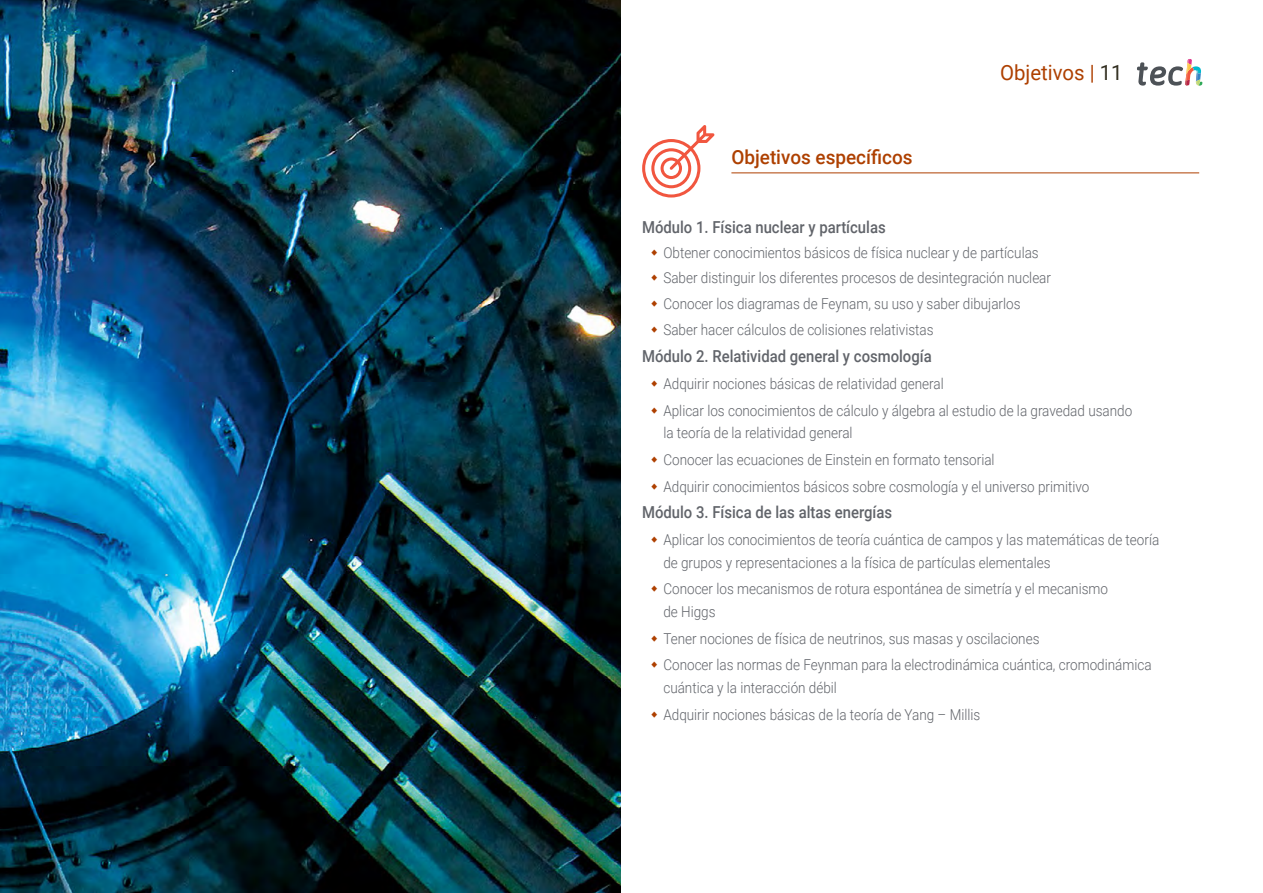
<style>
.page{position:relative;width:1263px;height:893px;background:#fff}
.page>*{position:absolute;margin:0;border:0;box-sizing:border-box;transform-origin:0 0}
.t1{font:21px "Roboto";color:#ae4000}
.t2{font:500 19.5px "Roboto";color:#ae4000}
.t3{font:500 16.5px "Roboto";color:#61646a;scale:.9 1}
.t4{font:300 15px/26.7px "Roboto";color:#61646a;scale:.9 1}
.s1{color:#312e20}
</style>
<div class="page">
<hr style="left:731px;top:172px;width:468px;height:1px;background:#ae4000">
<svg style="left:642px;top:125px;width:72px;height:73px"></svg>
<img style="left:0;top:0;width:621px;height:893px">
<svg style="left:1137px;top:59px;width:65px;height:27px"></svg>
<h2 class="t2" style="left:731px;top:144px;width:183px">Objetivos específicos</h2>
<h1 class="t1" style="left:1000px;top:57px;width:124px">Objetivos | <span class="s1">11</span></h1>
<p class="t3" style="left:642px;top:215px;width:272px">Módulo 1. Física nuclear y partículas</p>
<p class="t4" style="left:663px;top:240px;width:432px;line-height:25.2px">Obtener conocimientos básicos de física nuclear y de partículas<br>Saber distinguir los diferentes procesos de desintegración nuclear<br>Conocer los diagramas de Feynam, su uso y saber dibujarlos</p>
<p class="t4" style="left:663px;top:316px;width:302px">Saber hacer cálculos de colisiones relativistas</p>
<p class="t3" style="left:642px;top:345px;width:323px">Módulo 2. Relatividad general y cosmología</p>
<p class="t4" style="left:663px;top:370px;width:522px">Adquirir nociones básicas de relatividad general<br>Aplicar los conocimientos de cálculo y álgebra al estudio de la gravedad usando</p>
<p class="t4" style="left:663px;top:419px;width:475px">la teoría de la relatividad general<br>Conocer las ecuaciones de Einstein en formato tensorial<br>Adquirir conocimientos básicos sobre cosmología y el universo primitivo</p>
<p class="t3" style="left:642px;top:501px;width:279px">Módulo 3. Física de las altas energías</p>
<p class="t4" style="left:663px;top:528px;width:552px;line-height:22.5px">Aplicar los conocimientos de teoría cuántica de campos y las matemáticas de teoría de grupos y representaciones a la física de partículas elementales</p>
<p class="t4" style="left:663px;top:577px;width:496px;line-height:22.5px">Conocer los mecanismos de rotura espontánea de simetría y el mecanismo de Higgs</p>
<p class="t4" style="left:663px;top:624px;width:544px">Tener nociones de física de neutrinos, sus masas y oscilaciones<br>Conocer las normas de Feynman para la electrodinámica cuántica, cromodinámica</p>
<p class="t4" style="left:663px;top:674px;width:354px">cuántica y la interacción débil<br>Adquirir nociones básicas de la teoría de Yang – Millis</p>
</div>
